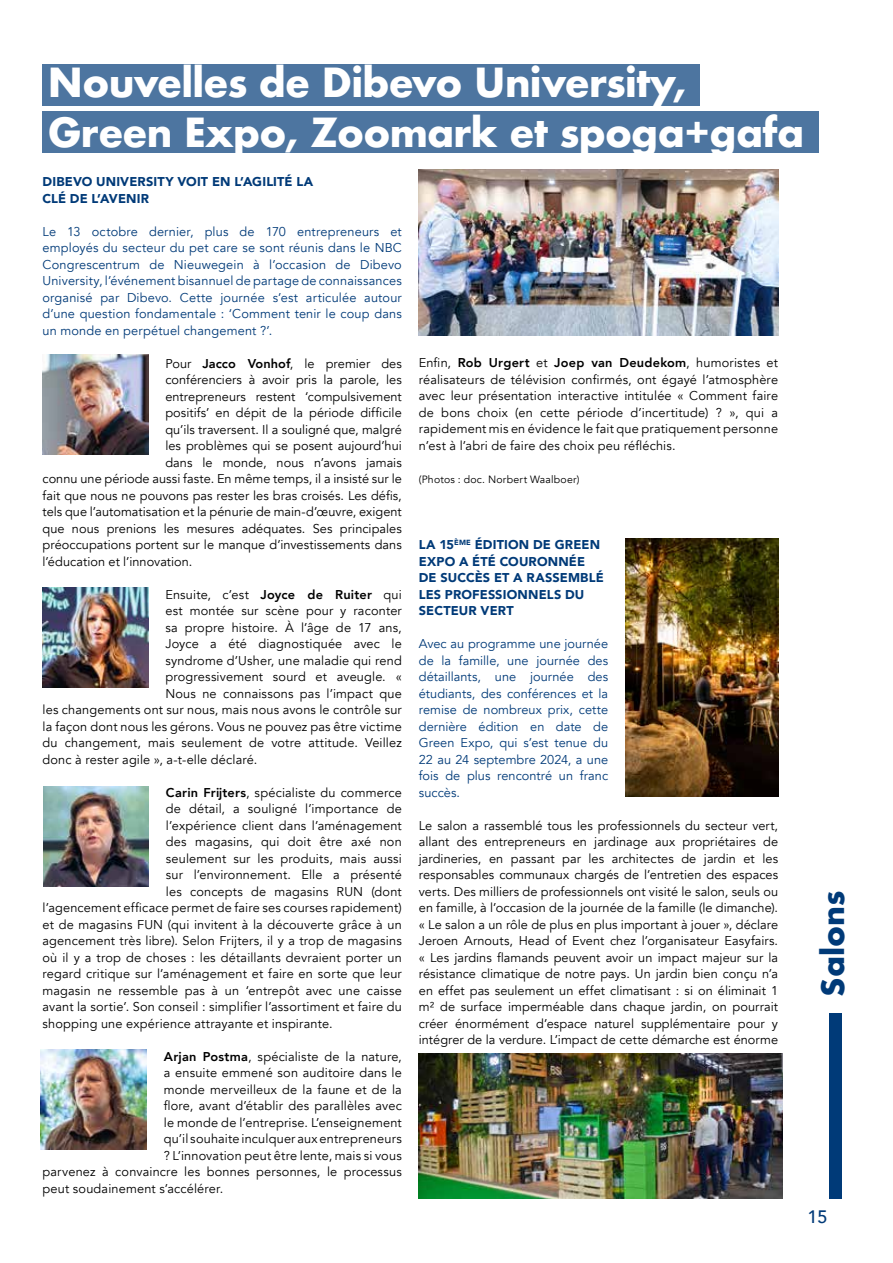
<style>
.page{position:relative;width:893px;height:1263px;background:#fff}
.page>*{position:absolute;margin:0;border:0;box-sizing:border-box;transform-origin:0 0}
.t1{font:700 39px/49.5px "Futura";letter-spacing:-.02em;color:#fff}
.t2{font:700 30px "Futura";color:#003a78}
.t3{font:500 18px "Avenir";color:#003a78}
.t4{font:12.75px/16.5px "Avenir";letter-spacing:.01em;color:#000;text-align:justify}
.t5{font:12.75px/16.5px "Avenir";letter-spacing:.01em;color:#003a78;text-align:justify}
.t6{font:900 12.75px/16.5px "Avenir";letter-spacing:.01em;color:#003a78}
.t7{font:10.5px "Avenir";letter-spacing:.02em;color:#000}
.s1{font-weight:800}
</style>
<div class="page">
<div style="left:829px;top:1013px;width:13px;height:186px;background:#003a78"></div>
<img style="left:42px;top:355px;width:106px;height:100px">
<img style="left:42px;top:587px;width:106px;height:100px">
<img style="left:43px;top:786px;width:106px;height:100px">
<img style="left:419px;top:170px;width:359px;height:166px">
<img style="left:41px;top:1049px;width:106px;height:100px">
<img style="left:625px;top:538px;width:153px;height:258px">
<div style="left:42px;top:64px;width:657px;height:41px;background:#4d75a0"></div>
<div style="left:42px;top:111px;width:777px;height:42px;background:#4d75a0"></div>
<img style="left:419px;top:1054px;width:363px;height:145px">
<h1 class="t1" style="left:48px;top:58px;width:758px">Nouvelles de Dibevo University,<br>Green Expo, Zoomark et spoga+gafa</h1>
<p class="t6" style="left:43px;top:173px;width:272px">DIBEVO UNIVERSITY VOIT EN L’AGILITÉ LA<br>CLÉ DE L’AVENIR</p>
<p class="t5" style="left:43px;top:223px;width:361px">Le 13 octobre dernier, plus de 170 entrepreneurs et employés du secteur du pet care se sont réunis dans le NBC Congrescentrum de Nieuwegein à l’occasion de Dibevo University, l’événement bisannuel de partage de connaissances organisé par Dibevo. Cette journée s’est articulée autour d’une question fondamentale : ‘Comment tenir le coup dans un monde en perpétuel changement ?’.</p>
<p class="t4" style="left:165px;top:355px;width:238px">Pour <span class="s1">Jacco Vonhof</span>, le premier des</p>
<p class="t4" style="left:165px;top:372px;width:238px">conférenciers à avoir pris la parole, les</p>
<p class="t4" style="left:165px;top:388px;width:238px">entrepreneurs restent ‘compulsivement</p>
<p class="t4" style="left:165px;top:405px;width:238px">positifs’ en dépit de la période difficile</p>
<p class="t4" style="left:165px;top:421px;width:238px">qu’ils traversent. Il a souligné que, malgré</p>
<p class="t4" style="left:165px;top:438px;width:238px">les problèmes qui se posent aujourd’hui</p>
<p class="t4" style="left:165px;top:454px;width:238px">dans le monde, nous n’avons jamais</p>
<p class="t4" style="left:43px;top:471px;width:361px">connu une période aussi faste. En même temps, il a insisté sur le</p>
<p class="t4" style="left:43px;top:487px;width:361px">fait que nous ne pouvons pas rester les bras croisés. Les défis,</p>
<p class="t4" style="left:43px;top:504px;width:361px">tels que l’automatisation et la pénurie de main-d’œuvre, exigent</p>
<p class="t4" style="left:43px;top:520px;width:361px">que nous prenions les mesures adéquates. Ses principales</p>
<p class="t4" style="left:43px;top:537px;width:361px">préoccupations portent sur le manque d’investissements dans</p>
<p class="t4" style="left:43px;top:553px;width:151px">l’éducation et l’innovation.</p>
<p class="t4" style="left:165px;top:586px;width:238px">Ensuite, c’est <span class="s1">Joyce de Ruiter</span> qui</p>
<p class="t4" style="left:165px;top:603px;width:238px">est montée sur scène pour y raconter</p>
<p class="t4" style="left:165px;top:619px;width:238px">sa propre histoire. À l’âge de 17 ans,</p>
<p class="t4" style="left:165px;top:636px;width:238px">Joyce a été diagnostiquée avec le</p>
<p class="t4" style="left:165px;top:652px;width:238px">syndrome d’Usher, une maladie qui rend</p>
<p class="t4" style="left:165px;top:669px;width:238px">progressivement sourd et aveugle. «</p>
<p class="t4" style="left:165px;top:685px;width:238px">Nous ne connaissons pas l’impact que</p>
<p class="t4" style="left:43px;top:702px;width:361px">les changements ont sur nous, mais nous avons le contrôle sur</p>
<p class="t4" style="left:43px;top:718px;width:361px">la façon dont nous les gérons. Vous ne pouvez pas être victime</p>
<p class="t4" style="left:43px;top:735px;width:361px">du changement, mais seulement de votre attitude. Veillez</p>
<p class="t4" style="left:43px;top:751px;width:216px">donc à rester agile », a-t-elle déclaré.</p>
<p class="t4" style="left:166px;top:784px;width:237px"><span class="s1">Carin Frijters</span>, spécialiste du commerce</p>
<p class="t4" style="left:166px;top:801px;width:237px">de détail, a souligné l’importance de</p>
<p class="t4" style="left:166px;top:817px;width:237px">l’expérience client dans l’aménagement</p>
<p class="t4" style="left:166px;top:834px;width:237px">des magasins, qui doit être axé non</p>
<p class="t4" style="left:166px;top:850px;width:237px">seulement sur les produits, mais aussi</p>
<p class="t4" style="left:166px;top:867px;width:237px">sur l’environnement. Elle a présenté</p>
<p class="t4" style="left:166px;top:883px;width:237px">les concepts de magasins RUN (dont</p>
<p class="t4" style="left:43px;top:900px;width:361px">l’agencement efficace permet de faire ses courses rapidement)</p>
<p class="t4" style="left:43px;top:916px;width:361px">et de magasins FUN (qui invitent à la découverte grâce à un</p>
<p class="t4" style="left:43px;top:933px;width:361px">agencement très libre). Selon Frijters, il y a trop de magasins</p>
<p class="t4" style="left:43px;top:949px;width:361px">où il y a trop de choses : les détaillants devraient porter un</p>
<p class="t4" style="left:43px;top:966px;width:361px">regard critique sur l’aménagement et faire en sorte que leur</p>
<p class="t4" style="left:43px;top:982px;width:361px">magasin ne ressemble pas à un ‘entrepôt avec une caisse</p>
<p class="t4" style="left:43px;top:999px;width:361px">avant la sortie’. Son conseil : simplifier l’assortiment et faire du</p>
<p class="t4" style="left:43px;top:1015px;width:292px">shopping une expérience attrayante et inspirante.</p>
<p class="t4" style="left:164px;top:1048px;width:239px"><span class="s1">Arjan Postma</span>, spécialiste de la nature,</p>
<p class="t4" style="left:164px;top:1065px;width:239px">a ensuite emmené son auditoire dans le</p>
<p class="t4" style="left:164px;top:1081px;width:239px">monde merveilleux de la faune et de la</p>
<p class="t4" style="left:164px;top:1098px;width:239px">flore, avant d’établir des parallèles avec</p>
<p class="t4" style="left:164px;top:1114px;width:239px">le monde de l’entreprise. L’enseignement</p>
<p class="t4" style="left:164px;top:1131px;width:239px">qu’il souhaite inculquer aux entrepreneurs</p>
<p class="t4" style="left:164px;top:1147px;width:239px">? L’innovation peut être lente, mais si vous</p>
<p class="t4" style="left:43px;top:1164px;width:361px">parvenez à convaincre les bonnes personnes, le processus</p>
<p class="t4" style="left:43px;top:1180px;width:182px">peut soudainement s’accélérer.</p>
<p class="t4" style="left:419px;top:355px;width:361px">Enfin, <span class="s1">Rob Urgert</span> et <span class="s1">Joep van Deudekom</span>, humoristes et réalisateurs de télévision confirmés, ont égayé l’atmosphère avec leur présentation interactive intitulée « Comment faire de bons choix (en cette période d’incertitude) ? », qui a rapidement mis en évidence le fait que pratiquement personne n’est à l’abri de faire des choix peu réfléchis.</p>
<p class="t7" style="left:419px;top:473px;width:162px">(Photos : doc. Norbert Waalboer)</p>
<p class="t6" style="left:419px;top:536px;width:186px">LA 15<sup>ÈME</sup> ÉDITION DE GREEN<br>EXPO A ÉTÉ COURONNÉE<br>DE SUCCÈS ET A RASSEMBLÉ<br>LES PROFESSIONNELS DU<br>SECTEUR VERT</p>
<p class="t5" style="left:419px;top:636px;width:191px">Avec au programme une journée de la famille, une journée des détaillants, une journée des étudiants, des conférences et la remise de nombreux prix, cette dernière édition en date de Green Expo, qui s’est tenue du 22 au 24 septembre 2024, a une fois de plus rencontré un franc succès.</p>
<p class="t4" style="left:419px;top:817px;width:361px">Le salon a rassemblé tous les professionnels du secteur vert, allant des entrepreneurs en jardinage aux propriétaires de jardineries, en passant par les architectes de jardin et les responsables communaux chargés de l’entretien des espaces verts. Des milliers de professionnels ont visité le salon, seuls ou en famille, à l’occasion de la journée de la famille (le dimanche). « Le salon a un rôle de plus en plus important à jouer », déclare Jeroen Arnouts, Head of Event chez l’organisateur Easyfairs. « Les jardins flamands peuvent avoir un impact majeur sur la résistance climatique de notre pays. Un jardin bien conçu n’a en effet pas seulement un effet climatisant : si on éliminait 1 m² de surface imperméable dans chaque jardin, on pourrait créer énormément d’espace naturel supplémentaire pour y intégrer de la verdure. L’impact de cette démarche est énorme</p>
<h2 class="t2" style="left:811px;top:996px;width:107px;rotate:-90deg">Salons</h2>
<h3 class="t3" style="left:808px;top:1201px;width:22px">15</h3>
</div>
